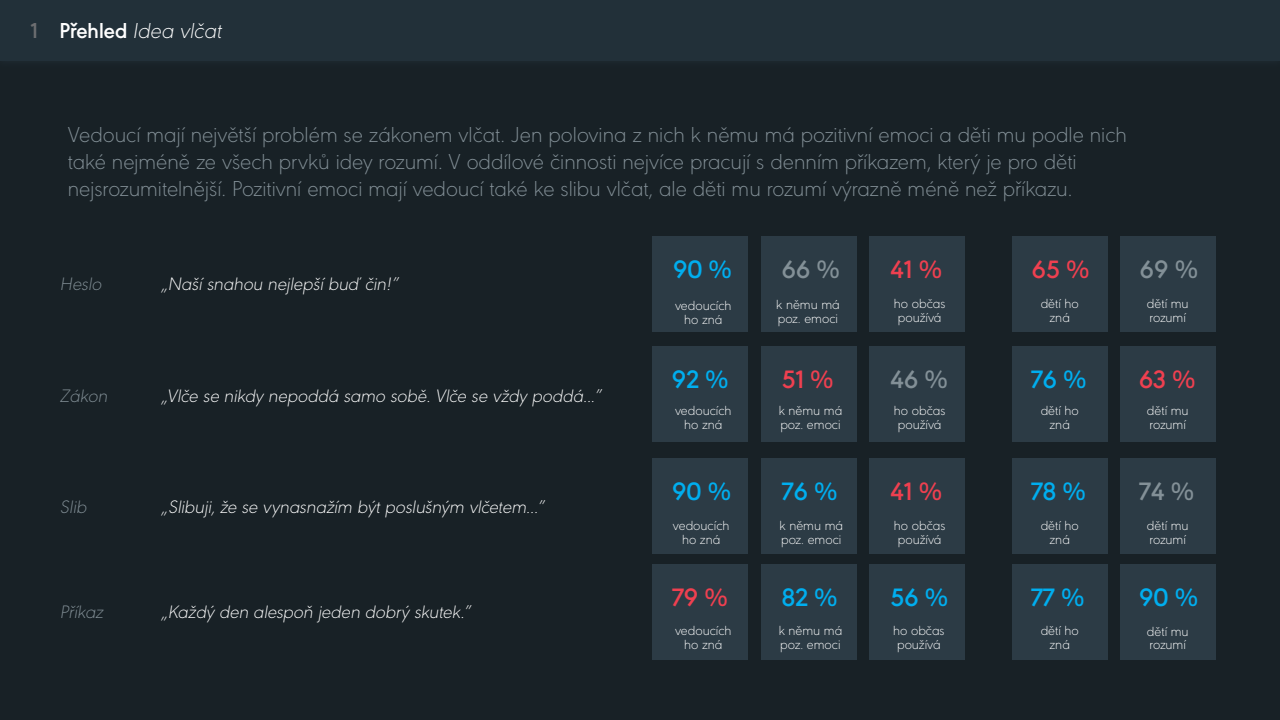
<style>
.page{position:relative;width:1280px;height:720px;background:#182126}
.page>*{position:absolute;margin:0;border:0;box-sizing:border-box;transform-origin:0 0}
.t1{font:600 26.12px "URW Geometric";color:#00aeef}
.t2{font:600 26.12px "URW Geometric";color:#ef4050}
.t3{font:600 26.12px "URW Geometric";color:#839097}
.t4{font:200 22.5px/27px "URW Geometric";color:#839097}
.t5{font:italic 200 22.5px "URW Geometric";color:#fff}
.t6{font:italic 200 18.75px "URW Geometric";color:#fff}
.t7{font:italic 200 18.75px "URW Geometric";color:#839097}
.t8{font:200 13.75px/13.8px "URW Geometric";color:#fff}
.s1{font-weight:600;font-style:normal;color:#6d6e71}
.s2{font-weight:600;font-style:normal}
</style>
<div class="page">
<div style="left:652px;top:236px;width:96px;height:96px;background:#2c3b45"></div>
<div style="left:761px;top:236px;width:96px;height:96px;background:#2c3b45"></div>
<div style="left:869px;top:236px;width:96px;height:96px;background:#2c3b45"></div>
<div style="left:1012px;top:236px;width:96px;height:96px;background:#2c3b45"></div>
<div style="left:1120px;top:236px;width:96px;height:96px;background:#2c3b45"></div>
<div style="left:652px;top:346px;width:96px;height:96px;background:#2c3b45"></div>
<div style="left:761px;top:346px;width:96px;height:96px;background:#2c3b45"></div>
<div style="left:869px;top:346px;width:96px;height:96px;background:#2c3b45"></div>
<div style="left:1012px;top:346px;width:96px;height:96px;background:#2c3b45"></div>
<div style="left:1120px;top:346px;width:96px;height:96px;background:#2c3b45"></div>
<div style="left:652px;top:458px;width:96px;height:96px;background:#2c3b45"></div>
<div style="left:761px;top:458px;width:96px;height:96px;background:#2c3b45"></div>
<div style="left:869px;top:458px;width:96px;height:96px;background:#2c3b45"></div>
<div style="left:1012px;top:458px;width:96px;height:96px;background:#2c3b45"></div>
<div style="left:1120px;top:458px;width:96px;height:96px;background:#2c3b45"></div>
<div style="left:652px;top:564px;width:96px;height:96px;background:#2c3b45"></div>
<div style="left:761px;top:564px;width:96px;height:96px;background:#2c3b45"></div>
<div style="left:869px;top:564px;width:96px;height:96px;background:#2c3b45"></div>
<div style="left:1012px;top:564px;width:96px;height:96px;background:#2c3b45"></div>
<div style="left:1120px;top:564px;width:96px;height:96px;background:#2c3b45"></div>
<div style="left:0;top:1px;width:1280px;height:60px;background:#223039"></div>
<p class="t5" style="left:31px;top:15px;width:192px"><span class="s1">1</span> <span class="s2">Přehled</span> Idea vlčat</p>
<p class="t4" style="left:68px;top:119px;width:1061px">Vedoucí mají největší problém se zákonem vlčat. Jen polovina z nich k němu má pozitivní emoci a děti mu podle nich také nejméně ze všech prvků idey rozumí. V oddílové činnosti nejvíce pracují s denním příkazem, který je pro děti nejsrozumitelnější. Pozitivní emoci mají vedoucí také ke slibu vlčat, ale děti mu rozumí výrazně méně než příkazu.</p>
<p class="t7" style="left:60px;top:271px;width:43px">Heslo</p>
<p class="t6" style="left:160px;top:271px;width:239px">„Naší snahou nejlepší buď čin!”</p>
<p class="t1" style="left:673px;top:250px;width:61px">90 %</p>
<p class="t3" style="left:782px;top:250px;width:60px">66 %</p>
<p class="t2" style="left:891px;top:250px;width:53px">41 %</p>
<p class="t2" style="left:1032px;top:250px;width:59px">65 %</p>
<p class="t3" style="left:1140px;top:250px;width:60px">69 %</p>
<p class="t8" style="left:675px;top:298px;width:58px;text-align:center">vedoucích ho zná</p>
<p class="t8" style="left:776px;top:296px;width:65px">k němu má poz. emoci</p>
<p class="t8" style="left:894px;top:296px;width:53px">ho občas používá</p>
<p class="t8" style="left:1041px;top:296px;width:40px;text-align:center">dětí ho zná</p>
<p class="t8" style="left:1147px;top:296px;width:43px">dětí mu rozumí</p>
<p class="t7" style="left:60px;top:382px;width:49px">Zákon</p>
<p class="t6" style="left:160px;top:382px;width:443px">„Vlče se nikdy nepoddá samo sobě. Vlče se vždy poddá...”</p>
<p class="t1" style="left:672px;top:360px;width:58px">92 %</p>
<p class="t2" style="left:782px;top:360px;width:53px">51 %</p>
<p class="t3" style="left:891px;top:360px;width:59px">46 %</p>
<p class="t1" style="left:1031px;top:360px;width:57px">76 %</p>
<p class="t2" style="left:1139px;top:360px;width:58px">63 %</p>
<p class="t8" style="left:675px;top:403px;width:58px;text-align:center">vedoucích ho zná</p>
<p class="t8" style="left:779px;top:403px;width:65px">k němu má poz. emoci</p>
<p class="t8" style="left:894px;top:403px;width:53px">ho občas používá</p>
<p class="t8" style="left:1041px;top:402px;width:40px;text-align:center">dětí ho zná</p>
<p class="t8" style="left:1147px;top:402px;width:43px">dětí mu rozumí</p>
<p class="t7" style="left:60px;top:493px;width:28px">Slib</p>
<p class="t6" style="left:160px;top:493px;width:386px">„Slibuji, že se vynasnažím být poslušným vlčetem...”</p>
<p class="t1" style="left:672px;top:472px;width:61px">90 %</p>
<p class="t1" style="left:782px;top:472px;width:57px">76 %</p>
<p class="t2" style="left:891px;top:472px;width:53px">41 %</p>
<p class="t1" style="left:1031px;top:472px;width:56px">78 %</p>
<p class="t3" style="left:1139px;top:472px;width:57px">74 %</p>
<p class="t8" style="left:673px;top:518px;width:58px;text-align:center">vedoucích ho zná</p>
<p class="t8" style="left:780px;top:518px;width:65px">k němu má poz. emoci</p>
<p class="t8" style="left:894px;top:518px;width:53px">ho občas používá</p>
<p class="t8" style="left:1041px;top:518px;width:40px;text-align:center">dětí ho zná</p>
<p class="t8" style="left:1147px;top:518px;width:43px">dětí mu rozumí</p>
<p class="t7" style="left:60px;top:598px;width:45px">Příkaz</p>
<p class="t6" style="left:160px;top:598px;width:312px">„Každý den alespoň jeden dobrý skutek.”</p>
<p class="t2" style="left:672px;top:578px;width:57px">79 %</p>
<p class="t1" style="left:782px;top:578px;width:57px">82 %</p>
<p class="t1" style="left:891px;top:578px;width:59px">56 %</p>
<p class="t1" style="left:1031px;top:578px;width:55px">77 %</p>
<p class="t1" style="left:1139px;top:578px;width:61px">90 %</p>
<p class="t8" style="left:675px;top:623px;width:58px;text-align:center">vedoucích ho zná</p>
<p class="t8" style="left:779px;top:623px;width:65px">k němu má poz. emoci</p>
<p class="t8" style="left:893px;top:623px;width:53px">ho občas používá</p>
<p class="t8" style="left:1041px;top:623px;width:40px;text-align:center">dětí ho zná</p>
<p class="t8" style="left:1147px;top:623px;width:43px">dětí mu rozumí</p>
</div>
